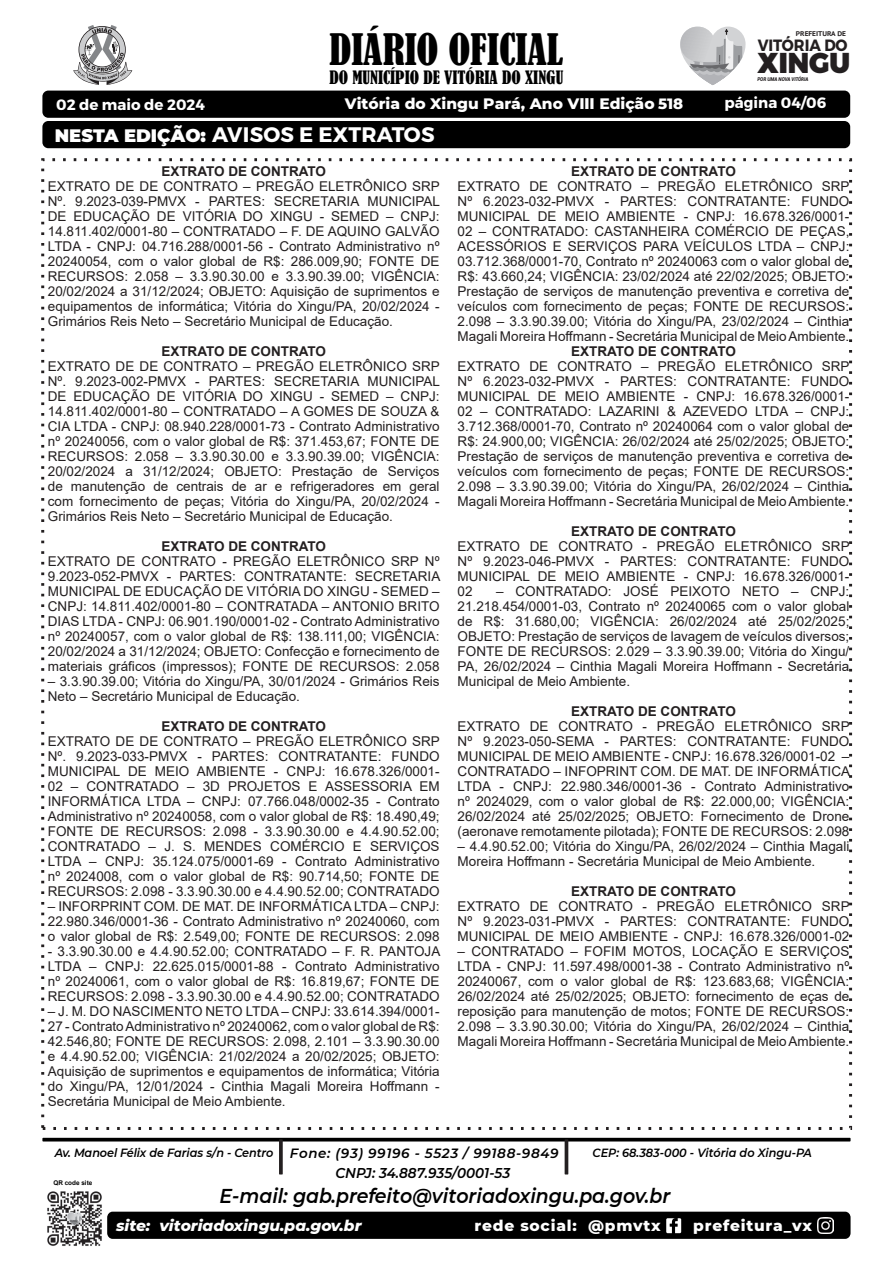
<style>
.page{position:relative;width:893px;height:1263px;background:#fff}
.page>*{position:absolute;margin:0;border:0;box-sizing:border-box;transform-origin:0 0}
.t1{font:condensed 40.65px "Bernard";color:#000}
.t2{font:900 28.65px "Montserrat";color:#231f20;scale:.95 1}
.t3{font:700 21px "Montserrat";letter-spacing:.01em;color:#fff}
.t4{font:italic 600 20.1px "Montserrat";color:#000;scale:.95 1}
.t5{font:900 18px "Montserrat";color:#fff}
.t6{font:condensed 17.25px "Bernard";color:#000}
.t7{font:700 16.35px "Montserrat";color:#231f20;scale:.91 1}
.t8{font:800 15.45px "Montserrat";color:#fff}
.t9{font:800 15.45px "Montserrat";letter-spacing:.05em;color:#fff}
.t10{font:italic 800 15.45px "Montserrat";color:#fff}
.t11{font:700 15px "Montserrat";color:#fff}
.t12{font:italic 600 14.25px "Montserrat";color:#000;scale:.95 1}
.t13{font:13.5px/15px "Arial";color:#231f20;text-align:justify}
.t14{font:700 13.5px "Arial";color:#231f20}
.t15{font:italic 600 11.85px "Montserrat";color:#000;scale:.95 1}
.t16{font:700 6.75px "PT Sans";color:#231f20;scale:1.09 1}
.t17{font:700 6.45px "Arial";color:#000}
.t18{font:italic 900 5.25px "Roboto";color:#231f20;scale:.87 1}
.s1{font-size:15px}
.s2{font-size:13.35px}
</style>
<div class="page">
<div style="left:107px;top:1212px;width:743px;height:27px;background:#000;border-radius:6px"></div>
<hr style="left:42px;top:1138px;width:808px;height:3px;background:#000">
<svg style="left:680px;top:27px;width:65px;height:58px"></svg>
<img style="left:47px;top:1191px;width:55px;height:55px">
<div style="left:42px;top:121px;width:808px;height:27px;background:#000;border-radius:6px"></div>
<div style="left:42px;top:91px;width:808px;height:27px;background:#000;border-radius:6px"></div>
<svg style="left:73px;top:25px;width:59px;height:60px"></svg>
<svg style="left:279px;top:1139px;width:4px;height:35px"></svg>
<hr style="left:565px;top:1139px;width:3px;height:35px;background:#231f20">
<img style="left:818px;top:1218px;width:16px;height:15px">
<svg style="left:666px;top:1218px;width:15px;height:15px"></svg>
<h1 class="t1" style="left:329px;top:26px;width:236px">DIÁRIO OFICIAL</h1>
<p class="t6" style="left:330px;top:67px;width:235px">DO MUNICÍPIO DE VITÓRIA DO XINGU</p>
<p class="t16" style="left:796px;top:29px;width:47px">PREFEITURA DE</p>
<p class="t7" style="left:758px;top:35px;width:100px">VITÓRIA DO</p>
<p class="t18" style="left:757px;top:75px;width:60px">POR UMA NOVA VITÓRIA</p>
<h2 class="t2" style="left:758px;top:45px;width:99px">XINGU</h2>
<p class="t11" style="left:56px;top:95px;width:150px">02 de maio de 2024</p>
<p class="t11" style="left:725px;top:93px;width:103px">página 04/06</p>
<p class="t8" style="left:345px;top:93px;width:340px">Vitória do Xingu Pará, Ano VIII Edição <span class="s1">518</span></p>
<h3 class="t3" style="left:212px;top:122px;width:224px">AVISOS E EXTRATOS</h3>
<h3 class="t5" style="left:55px;top:122px;width:153px">NESTA EDIÇÃO:</h3>
<p class="t14" style="left:161px;top:161px;width:166px">EXTRATO DE CONTRATO</p>
<p class="t13" style="left:48px;top:178px;width:394px">EXTRATO DE DE CONTRATO – PREGÃO ELETRÔNICO SRP Nº. 9.2023-039-PMVX - PARTES: SECRETARIA MUNICIPAL DE EDUCAÇÃO DE VITÓRIA DO XINGU - SEMED – CNPJ:<br>14.811.402/0001-80 – CONTRATADO – F. DE AQUINO GALVÃO LTDA - CNPJ: 04.716.288/0001-56 - Contrato Administrativo nº 20240054, com o valor global de R$: 286.009,90; FONTE DE RECURSOS: 2.058 – 3.3.90.30.00 e 3.3.90.39.00; VIGÊNCIA:<br>20/02/2024 a 31/12/2024; OBJETO: Aquisição de suprimentos e equipamentos de informática; Vitória do Xingu/PA, 20/02/2024 - Grimários Reis Neto – Secretário Municipal de Educação.</p>
<p class="t14" style="left:161px;top:341px;width:166px">EXTRATO DE CONTRATO</p>
<p class="t13" style="left:48px;top:358px;width:394px">EXTRATO DE DE CONTRATO – PREGÃO ELETRÔNICO SRP Nº. 9.2023-002-PMVX - PARTES: SECRETARIA MUNICIPAL DE EDUCAÇÃO DE VITÓRIA DO XINGU - SEMED – CNPJ:<br>14.811.402/0001-80 – CONTRATADO – A GOMES DE SOUZA &amp; CIA LTDA - CNPJ: 08.940.228/0001-73 - Contrato Administrativo nº 20240056, com o valor global de R$: 371.453,67; FONTE DE RECURSOS: 2.058 – 3.3.90.30.00 e 3.3.90.39.00; VIGÊNCIA:<br>20/02/2024 a 31/12/2024; OBJETO: Prestação de Serviços de manutenção de centrais de ar e refrigeradores em geral com fornecimento de peças; Vitória do Xingu/PA, 20/02/2024 - Grimários Reis Neto – Secretário Municipal de Educação.</p>
<p class="t14" style="left:161px;top:536px;width:166px">EXTRATO DE CONTRATO</p>
<p class="t13" style="left:48px;top:553px;width:394px">EXTRATO DE CONTRATO - PREGÃO ELETRÔNICO SRP Nº 9.2023-052-PMVX - PARTES: CONTRATANTE: SECRETARIA MUNICIPAL DE EDUCAÇÃO DE VITÓRIA DO XINGU - SEMED – CNPJ: 14.811.402/0001-80 – CONTRATADA – ANTONIO BRITO DIAS LTDA - CNPJ: 06.901.190/0001-02 - Contrato Administrativo nº 20240057, com o valor global de R$: 138.111,00; VIGÊNCIA:<br>20/02/2024 a 31/12/2024; OBJETO: Confecção e fornecimento de materiais gráficos (impressos); FONTE DE RECURSOS: 2.058</p>
<p class="t13" style="left:48px;top:673px;width:393px">– 3.3.90.39.00; Vitória do Xingu/PA, 30/01/2024 - Grimários Reis<br>Neto – Secretário Municipal de Educação.</p>
<p class="t14" style="left:161px;top:716px;width:166px">EXTRATO DE CONTRATO</p>
<p class="t13" style="left:48px;top:733px;width:393px">EXTRATO DE DE CONTRATO – PREGÃO ELETRÔNICO SRP Nº. 9.2023-033-PMVX - PARTES: CONTRATANTE: FUNDO MUNICIPAL DE MEIO AMBIENTE - CNPJ: 16.678.326/0001- 02 – CONTRATADO – 3D PROJETOS E ASSESSORIA EM INFORMÁTICA LTDA – CNPJ: 07.766.048/0002-35 - Contrato Administrativo nº 20240058, com o valor global de R$: 18.490,49; FONTE DE RECURSOS: 2.098 - 3.3.90.30.00 e 4.4.90.52.00; CONTRATADO – J. S. MENDES COMÉRCIO E SERVIÇOS LTDA – CNPJ: 35.124.075/0001-69 - Contrato Administrativo nº 2024008, com o valor global de R$: 90.714,50; FONTE DE RECURSOS: 2.098 - 3.3.90.30.00 e 4.4.90.52.00; CONTRATADO</p>
<p class="t13" style="left:48px;top:898px;width:393px">– INFORPRINT COM. DE MAT. DE INFORMÁTICA LTDA – CNPJ:<br>22.980.346/0001-36 - Contrato Administrativo nº 20240060, com o valor global de R$: 2.549,00; FONTE DE RECURSOS: 2.098</p>
<p class="t13" style="left:48px;top:943px;width:394px">- 3.3.90.30.00 e 4.4.90.52.00; CONTRATADO – F. R. PANTOJA LTDA – CNPJ: 22.625.015/0001-88 - Contrato Administrativo nº 20240061, com o valor global de R$: 16.819,67; FONTE DE RECURSOS: 2.098 - 3.3.90.30.00 e 4.4.90.52.00; CONTRATADO</p>
<p class="t13" style="left:48px;top:1003px;width:393px">– J. M. DO NASCIMENTO NETO LTDA – CNPJ: 33.614.394/0001- 27 - Contrato Administrativo nº 20240062, com o valor global de R$:<br>42.546,80; FONTE DE RECURSOS: 2.098, 2.101 – 3.3.90.30.00 e 4.4.90.52.00; VIGÊNCIA: 21/02/2024 a 20/02/2025; OBJETO:<br>Aquisição de suprimentos e equipamentos de informática; Vitória do Xingu/PA, 12/01/2024 - Cinthia Magali Moreira Hoffmann - Secretária Municipal de Meio Ambiente.</p>
<p class="t14" style="left:571px;top:161px;width:166px">EXTRATO DE CONTRATO</p>
<p class="t13" style="left:458px;top:178px;width:394px">EXTRATO DE CONTRATO – PREGÃO ELETRÔNICO SRP Nº 6.2023-032-PMVX - PARTES: CONTRATANTE: FUNDO MUNICIPAL DE MEIO AMBIENTE - CNPJ: 16.678.326/0001- 02 – CONTRATADO: CASTANHEIRA COMÉRCIO DE PEÇAS, ACESSÓRIOS E SERVIÇOS PARA VEÍCULOS LTDA – CNPJ:<br>03.712.368/0001-70, Contrato nº 20240063 com o valor global de R$: 43.660,24; VIGÊNCIA: 23/02/2024 até 22/02/2025; OBJETO:<br>Prestação de serviços de manutenção preventiva e corretiva de veículos com fornecimento de peças; FONTE DE RECURSOS:<br>2.098 – 3.3.90.39.00; Vitória do Xingu/PA, 23/02/2024 – Cinthia Magali Moreira Hoffmann - Secretária Municipal de Meio Ambiente.</p>
<p class="t14" style="left:571px;top:341px;width:166px">EXTRATO DE CONTRATO</p>
<p class="t13" style="left:458px;top:358px;width:394px">EXTRATO DE CONTRATO – PREGÃO ELETRÔNICO SRP Nº 6.2023-032-PMVX - PARTES: CONTRATANTE: FUNDO MUNICIPAL DE MEIO AMBIENTE - CNPJ: 16.678.326/0001- 02 – CONTRATADO: LAZARINI &amp; AZEVEDO LTDA – CNPJ:<br>3.712.368/0001-70, Contrato nº 20240064 com o valor global de R$: 24.900,00; VIGÊNCIA: 26/02/2024 até 25/02/2025; OBJETO:<br>Prestação de serviços de manutenção preventiva e corretiva de veículos com fornecimento de peças; FONTE DE RECURSOS:<br>2.098 – 3.3.90.39.00; Vitória do Xingu/PA, 26/02/2024 – Cinthia Magali Moreira Hoffmann - Secretária Municipal de Meio Ambiente.</p>
<p class="t14" style="left:571px;top:521px;width:166px">EXTRATO DE CONTRATO</p>
<p class="t13" style="left:458px;top:538px;width:394px">EXTRATO DE CONTRATO - PREGÃO ELETRÔNICO SRP Nº 9.2023-046-PMVX - PARTES: CONTRATANTE: FUNDO MUNICIPAL DE MEIO AMBIENTE - CNPJ: 16.678.326/0001- 02</p>
<p class="t13" style="left:458px;top:583px;width:393px;text-indent:39px">– CONTRATADO: JOSÉ PEIXOTO NETO – CNPJ:<br>21.218.454/0001-03, Contrato nº 20240065 com o valor global de R$: 31.680,00; VIGÊNCIA: 26/02/2024 até 25/02/2025; OBJETO: Prestação de serviços de lavagem de veículos diversos; FONTE DE RECURSOS: 2.029 – 3.3.90.39.00; Vitória do Xingu/ PA, 26/02/2024 – Cinthia Magali Moreira Hoffmann - Secretária Municipal de Meio Ambiente.</p>
<p class="t14" style="left:571px;top:701px;width:166px">EXTRATO DE CONTRATO</p>
<p class="t13" style="left:458px;top:718px;width:394px">EXTRATO DE CONTRATO - PREGÃO ELETRÔNICO SRP Nº 9.2023-050-SEMA - PARTES: CONTRATANTE: FUNDO MUNICIPAL DE MEIO AMBIENTE - CNPJ: 16.678.326/0001-02 – CONTRATADO – INFOPRINT COM. DE MAT. DE INFORMÁTICA LTDA - CNPJ: 22.980.346/0001-36 - Contrato Administrativo nº 2024029, com o valor global de R$: 22.000,00; VIGÊNCIA:<br>26/02/2024 até 25/02/2025; OBJETO: Fornecimento de Drone (aeronave remotamente pilotada); FONTE DE RECURSOS: 2.098</p>
<p class="t13" style="left:458px;top:838px;width:393px">– 4.4.90.52.00; Vitória do Xingu/PA, 26/02/2024 – Cinthia Magali<br>Moreira Hoffmann - Secretária Municipal de Meio Ambiente.</p>
<p class="t14" style="left:571px;top:881px;width:166px">EXTRATO DE CONTRATO</p>
<p class="t13" style="left:458px;top:898px;width:394px">EXTRATO DE CONTRATO - PREGÃO ELETRÔNICO SRP Nº 9.2023-031-PMVX - PARTES: CONTRATANTE: FUNDO MUNICIPAL DE MEIO AMBIENTE - CNPJ: 16.678.326/0001-02</p>
<p class="t13" style="left:458px;top:943px;width:393px">– CONTRATADO – FOFIM MOTOS, LOCAÇÃO E SERVIÇOS LTDA - CNPJ: 11.597.498/0001-38 - Contrato Administrativo nº 20240067, com o valor global de R$: 123.683,68; VIGÊNCIA:<br>26/02/2024 até 25/02/2025; OBJETO: fornecimento de eças de reposição para manutenção de motos; FONTE DE RECURSOS:<br>2.098 – 3.3.90.30.00; Vitória do Xingu/PA, 26/02/2024 – Cinthia Magali Moreira Hoffmann - Secretária Municipal de Meio Ambiente.</p>
<p class="t15" style="left:55px;top:1144px;width:532px">Av. Manoel Félix de Farias s/n - Centro <span class="s2">Fone: (93) 99196 - 5523 / 99188-9849</span></p>
<p class="t15" style="left:592px;top:1144px;width:232px">CEP: 68.383-000 - Vitória do Xingu-PA</p>
<p class="t12" style="left:335px;top:1163px;width:185px">CNPJ: 34.887.935/0001-53</p>
<h3 class="t4" style="left:220px;top:1182px;width:476px">E-mail: gab.prefeito@vitoriadoxingu.pa.gov.br</h3>
<p class="t10" style="left:116px;top:1214px;width:247px">site: vitoriadoxingu.pa.gov.br</p>
<p class="t9" style="left:474px;top:1214px;width:188px">rede social: @pmvtx</p>
<p class="t9" style="left:693px;top:1214px;width:120px">prefeitura_vx</p>
<p class="t17" style="left:53px;top:1178px;width:40px">QR code site</p>
</div>
